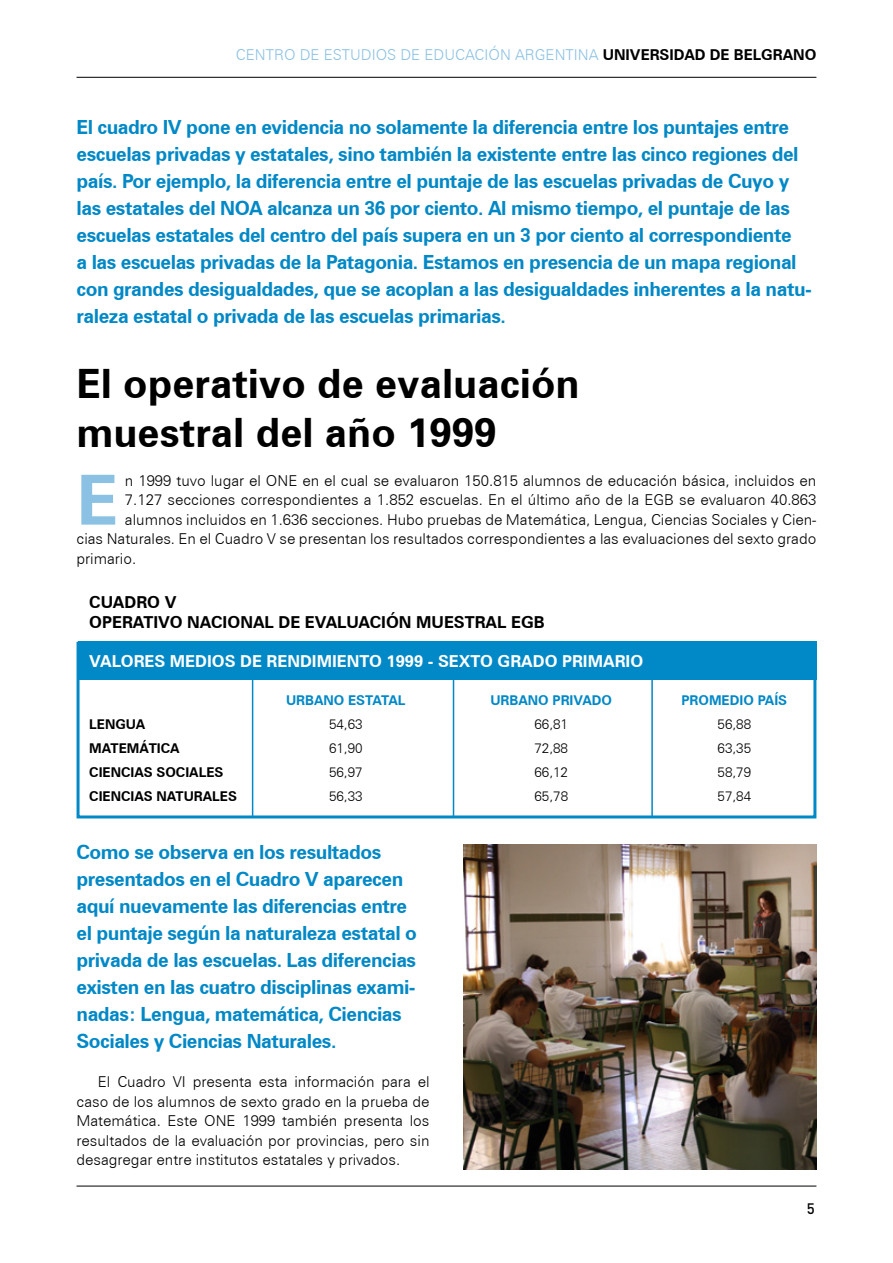
<style>
.page{position:relative;width:893px;height:1263px;background:#fff}
.page>*{position:absolute;margin:0;border:0;box-sizing:border-box;transform-origin:0 0}
.t1{font:700 69.15px "Zurich BT";color:#8bc1e3}
.t2{font:700 40.5px/48.6px "Zurich BT";color:#000}
.t3{font:700 19.5px/27px "Zurich BT";letter-spacing:-.025em;color:#0088c7}
.t4{font:700 16.5px "Zurich BT";color:#fff}
.t5{font:700 16.5px/19.8px "Zurich BT";color:#000}
.t6{font:300 15px/19.5px "Zurich BT";color:#000;text-align:justify}
.t7{font:300 15px "Zurich BT";color:#8bc1e3}
.t8{font:500 15px "DIN Pro";color:#000}
.t9{font:300 13.5px "Zurich BT";color:#000}
.t10{font:700 13.5px "Zurich BT";color:#000}
.t11{font:700 13.5px "Zurich BT";color:#0088c7}
.s1{font-weight:700;color:#000}
</style>
<div class="page">
<hr style="left:77px;top:77px;width:739px;height:1px;background:#000">
<hr style="left:77px;top:1186px;width:739px;height:1px;background:#000">
<div style="left:78px;top:642px;width:738px;height:38px;background:#0088c7"></div>
<div style="left:77px;top:642px;width:739px;height:176px;border:3px solid #0088c7"></div>
<hr style="left:252px;top:677px;width:1px;height:139px;background:#0088c7">
<hr style="left:453px;top:677px;width:1px;height:139px;background:#0088c7">
<hr style="left:651px;top:677px;width:2px;height:139px;background:#0088c7">
<img style="left:463px;top:844px;width:353px;height:325px">
<p class="t7" style="left:236px;top:45px;width:582px">CENTRO DE ESTUDIOS DE EDUCACIÓN ARGENTINA <span class="s1">UNIVERSIDAD DE BELGRANO</span></p>
<p class="t3" style="left:77px;top:113px;width:737px">El cuadro IV pone en evidencia no solamente la diferencia entre los puntajes entre escuelas privadas y estatales, sino también la existente entre las cinco regiones del país. Por ejemplo, la diferencia entre el puntaje de las escuelas privadas de Cuyo y las estatales del NOA alcanza un 36 por ciento. Al mismo tiempo, el puntaje de las escuelas estatales del centro del país supera en un 3 por ciento al correspondiente<br>a las escuelas privadas de la Patagonia. Estamos en presencia de un mapa regional con grandes desigualdades, que se acoplan a las desigualdades inherentes a la natu&shy;raleza estatal o privada de las escuelas primarias.</p>
<h2 class="t2" style="left:77px;top:359px;width:505px">El operativo de evaluación muestral del año 1999</h2>
<h1 class="t1" style="left:77px;top:458px;width:43px">E</h1>
<p class="t6" style="left:125px;top:470px;width:693px">n 1999 tuvo lugar el ONE en el cual se evaluaron 150.815 alumnos de educación básica, incluidos en</p>
<p class="t6" style="left:125px;top:490px;width:693px">7.127 secciones correspondientes a 1.852 escuelas. En el último año de la EGB se evaluaron 40.863</p>
<p class="t6" style="left:125px;top:509px;width:693px">alumnos incluidos en 1.636 secciones. Hubo pruebas de Matemática, Lengua, Ciencias Sociales y Cien-</p>
<p class="t6" style="left:77px;top:529px;width:741px">cias Naturales. En el Cuadro V se presentan los resultados correspondientes a las evaluaciones del sexto grado</p>
<p class="t6" style="left:77px;top:548px;width:61px">primario.</p>
<p class="t5" style="left:89px;top:592px;width:457px">CUADRO V<br>OPERATIVO NACIONAL DE EVALUACIÓN MUESTRAL EGB</p>
<p class="t4" style="left:89px;top:651px;width:555px">VALORES MEDIOS DE RENDIMIENTO 1999 - SEXTO GRADO PRIMARIO</p>
<p class="t11" style="left:286px;top:692px;width:110px">URBANO ESTATAL</p>
<p class="t11" style="left:490px;top:692px;width:118px">URBANO PRIVADo</p>
<p class="t11" style="left:681px;top:692px;width:107px">PROMEDIO PAÍS</p>
<p class="t10" style="left:89px;top:716px;width:57px">LENGUA</p>
<p class="t9" style="left:329px;top:716px;width:35px">54,63</p>
<p class="t9" style="left:534px;top:716px;width:35px">66,81</p>
<p class="t9" style="left:717px;top:716px;width:35px">56,88</p>
<p class="t10" style="left:89px;top:740px;width:92px">MATEMÁTICA</p>
<p class="t9" style="left:329px;top:740px;width:35px">61,90</p>
<p class="t9" style="left:534px;top:740px;width:35px">72,88</p>
<p class="t9" style="left:717px;top:740px;width:35px">63,35</p>
<p class="t10" style="left:89px;top:764px;width:136px">CIENCIAS SOCIALES</p>
<p class="t9" style="left:329px;top:764px;width:35px">56,97</p>
<p class="t9" style="left:534px;top:764px;width:35px">66,12</p>
<p class="t9" style="left:717px;top:764px;width:35px">58,79</p>
<p class="t10" style="left:89px;top:788px;width:149px">CIENCIAS NATURALES</p>
<p class="t9" style="left:329px;top:788px;width:35px">56,33</p>
<p class="t9" style="left:534px;top:788px;width:35px">65,78</p>
<p class="t9" style="left:717px;top:788px;width:35px">57,84</p>
<p class="t3" style="left:77px;top:839px;width:342px">Como se observa en los resultados presentados en el Cuadro V aparecen aquí nuevamente las diferencias entre el puntaje según la naturaleza estatal o privada de las escuelas. Las diferencias existen en las cuatro disciplinas exami&shy;nadas: Lengua, matemática, Ciencias Sociales y Ciencias Naturales.</p>
<p class="t6" style="left:77px;top:1072px;width:354px;text-indent:21px">El Cuadro VI presenta esta información para el caso de los alumnos de sexto grado en la prueba de Matemática. Este ONE 1999 también presenta los resultados de la evaluación por provincias, pero sin desagregar entre institutos estatales y privados.</p>
<p class="t8" style="left:807px;top:1198px;width:9px">5</p>
</div>
